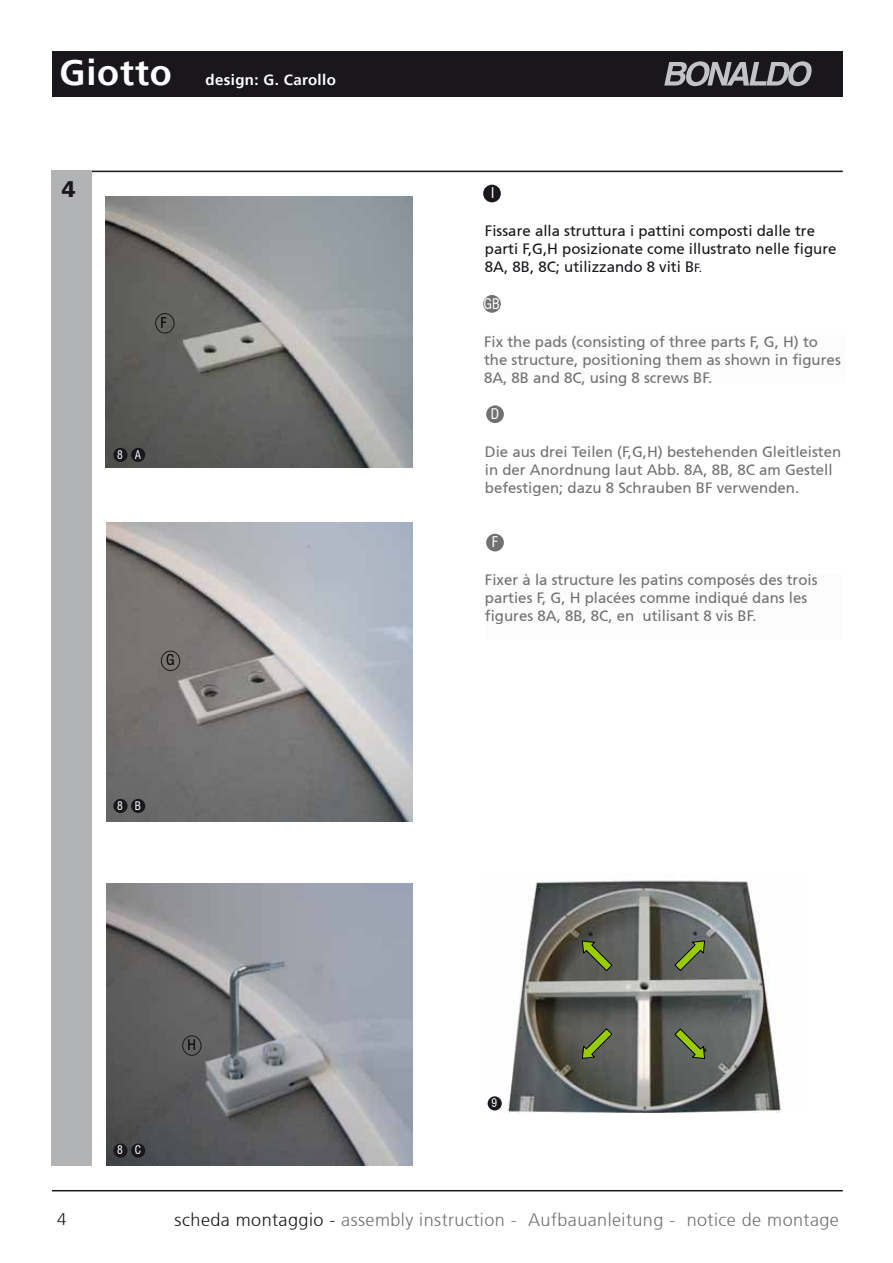
<style>
.page{position:relative;width:893px;height:1263px;background:#fff}
.page>*{position:absolute;margin:0;border:0;box-sizing:border-box;transform-origin:0 0}
.t1{font:700 36px "Frutiger 65";letter-spacing:.025em;color:#fff}
.t2{font:900 22.5px "Frutiger 75";color:#1a171c}
.t3{font:300 18px "Frutiger 45";letter-spacing:.025em;color:#707172}
.t4{font:300 16.8px "Frutiger 45";color:#1a171c}
.t5{font:15px/18px "Frutiger 55 Roman";color:#707172}
.t6{font:15px/18px "Frutiger 55 Roman";color:#1a171c}
.t7{font:700 15px "Frutiger 65";letter-spacing:.025em;color:#fff}
.t8{font:condensed 14.4px "Swiss 721 BT";color:#fff}
.t9{font:condensed 14.4px "Swiss 721 BT";color:#000}
.t10{font:condensed 11.55px "Swiss 721 BT";color:#fff}
.s1{font-size:12px}
.s2{color:#1a171c}
</style>
<div class="page">
<div style="left:52px;top:51px;width:791px;height:45px;background:#1a171c"></div>
<svg style="left:664px;top:61px;width:148px;height:25px"></svg>
<hr style="left:52px;top:171px;width:791px;height:1px;background:#1a171c">
<hr style="left:52px;top:1190px;width:791px;height:1px;background:#1a171c">
<div style="left:51px;top:171px;width:40px;height:995px;background:#b1b3b4"></div>
<div style="left:483px;top:185px;width:18px;height:17px;background:#1a171c;border-radius:50%"></div>
<div style="left:483px;top:295px;width:18px;height:18px;background:#707172;border-radius:50%"></div>
<div style="left:486px;top:405px;width:18px;height:18px;background:#707172;border-radius:50%"></div>
<div style="left:486px;top:534px;width:18px;height:17px;background:#707172;border-radius:50%"></div>
<img style="left:487px;top:880px;width:295px;height:233px">
<svg style="left:576px;top:935px;width:39px;height:39px;background:#5d6642"></svg>
<svg style="left:672px;top:935px;width:39px;height:39px;background:#646f4e"></svg>
<svg style="left:576px;top:1025px;width:39px;height:39px;background:#606946"></svg>
<svg style="left:672px;top:1025px;width:39px;height:39px;background:#636f4d"></svg>
<div style="left:488px;top:1096px;width:14px;height:14px;background:#1a171c;border-radius:50%"></div>
<img style="left:106px;top:196px;width:306px;height:271px">
<img style="left:107px;top:522px;width:305px;height:300px">
<img style="left:106px;top:883px;width:306px;height:283px">
<div style="left:113px;top:448px;width:15px;height:14px;background:#1a171c;border-radius:50%"></div>
<div style="left:131px;top:448px;width:14px;height:14px;background:#1a171c;border-radius:50%"></div>
<div style="left:113px;top:1143px;width:15px;height:15px;background:#1a171c;border-radius:50%"></div>
<div style="left:131px;top:1143px;width:14px;height:15px;background:#1a171c;border-radius:50%"></div>
<div style="left:113px;top:799px;width:15px;height:14px;background:#1a171c;border-radius:50%"></div>
<div style="left:131px;top:799px;width:14px;height:14px;background:#1a171c;border-radius:50%"></div>
<div style="left:155px;top:313px;width:19px;height:20px;border:1px solid #1a171c;border-radius:50%"></div>
<div style="left:161px;top:651px;width:19px;height:20px;border:1px solid #1a171c;border-radius:50%"></div>
<div style="left:182px;top:1035px;width:19px;height:21px;border:1px solid #1a171c;border-radius:50%"></div>
<h1 class="t1" style="left:59px;top:51px;width:114px">Giotto</h1>
<p class="t7" style="left:206px;top:71px;width:132px">design: G. Carollo</p>
<h2 class="t2" style="left:62px;top:176px;width:15px">4</h2>
<p class="t9" style="left:160px;top:314px;width:8px">F</p>
<p class="t10" style="left:117px;top:448px;width:26px">8 A</p>
<p class="t9" style="left:166px;top:651px;width:10px">G</p>
<p class="t10" style="left:117px;top:799px;width:25px">8 B</p>
<p class="t10" style="left:117px;top:1143px;width:26px">8 C</p>
<p class="t9" style="left:187px;top:1036px;width:10px">H</p>
<p class="t8" style="left:491px;top:184px;width:5px">I</p>
<p class="t6" style="left:485px;top:222px;width:353px">Fissare alla struttura i pattini composti dalle tre parti F,G,H posizionate come illustrato nelle figure<br>8A, 8B, 8C; utilizzando 8 viti B<span class="s1">F.</span></p>
<p class="t8" style="left:484px;top:295px;width:18px">GB</p>
<p class="t5" style="left:484px;top:333px;width:358px">Fix the pads (consisting of three parts F, G, H) to the structure, positioning them as shown in figures<br>8A, 8B and 8C, using 8 screws BF.</p>
<p class="t8" style="left:491px;top:405px;width:10px">D</p>
<p class="t5" style="left:485px;top:443px;width:358px">Die aus drei Teilen (F,G,H) bestehenden Gleitleisten in der Anordnung laut Abb. 8A, 8B, 8C am Gestell befestigen; dazu 8 Schrauben BF verwenden.</p>
<p class="t8" style="left:492px;top:533px;width:8px">F</p>
<p class="t5" style="left:485px;top:571px;width:334px">Fixer à la structure les patins composés des trois parties F, G, H placées comme indiqué dans les figures 8A, 8B, 8C, en utilisant 8 vis BF.</p>
<p class="t10" style="left:491px;top:1096px;width:7px">9</p>
<p class="t4" style="left:57px;top:1209px;width:11px">4</p>
<p class="t3" style="left:175px;top:1209px;width:666px"><span class="s2">scheda montaggio -</span> assembly instruction - Aufbauanleitung - notice de montage</p>
</div>
